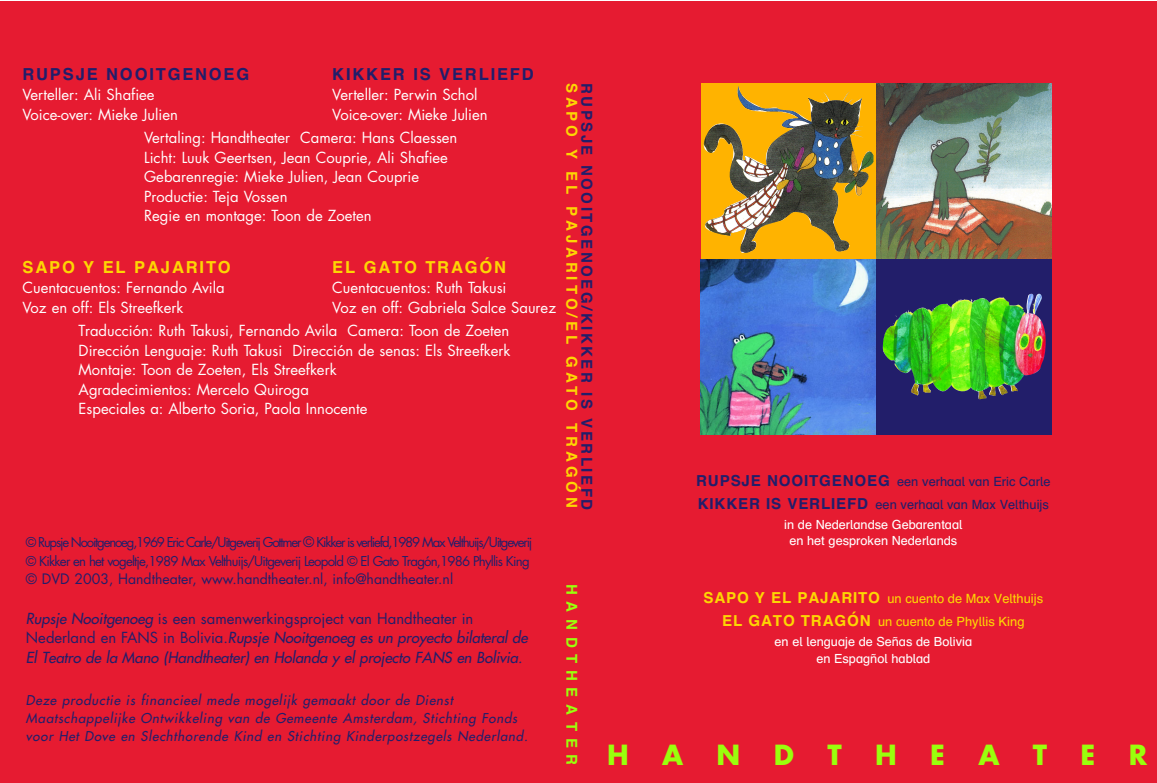
<style>
.page{position:relative;width:1157px;height:783px;background:#fff}
.page>*{position:absolute;margin:0;border:0;box-sizing:border-box;transform-origin:0 0}
.t1{font:700 27px "Futura";letter-spacing:1.235em;color:#9aff0c}
.t2{font:700 16.5px "Schulbuch Nord";letter-spacing:.11em;color:#221e6a}
.t3{font:700 16.5px "Schulbuch Nord";letter-spacing:.11em;color:#fdd603}
.t4{font:700 15px "Schulbuch Nord";letter-spacing:.165em;color:#221e6a}
.t5{font:700 15px "Schulbuch Nord";letter-spacing:.255em;color:#fdd603}
.t6{font:700 15px "Schulbuch Nord";letter-spacing:.445em;color:#9aff0c}
.t7{font:14.85px/19.5px "Futura";color:#fff}
.t8{font:italic 14.85px/19.8px "Futura";color:#221e6a}
.t9{font:14.1px "Futura";color:#221e6a}
.t10{font:italic 13.2px/18px "Futura";letter-spacing:.06em;color:#221e6a}
.t11{font:13.2px/18.5px "Futura";letter-spacing:-.09em;color:#221e6a}
.t12{font:12.75px/22.6px "Schulbuch Nord";color:#221e6a}
.t13{font:12.75px/22.6px "Schulbuch Nord";color:#fdd603;text-align:center}
.t14{font:12.6px/16.4px "Schulbuch Nord";color:#fff;text-align:center}
.s1{font-size:14.1px}
.s2{font-style:normal}
.s3{font-weight:700;font-size:15.15px}
</style>
<div class="page">
<div style="left:0;top:1px;width:1156px;height:781px;background:#e61b31"></div>
<div style="left:701px;top:84px;width:175px;height:175px;background:#ffb300"></div>
<img style="left:703px;top:86px;width:170px;height:167px">
<img style="left:876px;top:84px;width:175px;height:175px">
<img style="left:701px;top:259px;width:175px;height:175px">
<div style="left:876px;top:259px;width:175px;height:175px;background:#221e6a"></div>
<img style="left:882px;top:293px;width:163px;height:106px">
<p class="t2" style="left:22px;top:65px;width:228px">RUPSJE NOOITGENOEG</p>
<p class="t2" style="left:332px;top:65px;width:203px">KIKKER IS VERLIEFD</p>
<p class="t7" style="left:22px;top:86px;width:134px">Verteller: Ali Shafiee</p>
<p class="t7" style="left:332px;top:86px;width:147px">Verteller: Perwin Schol</p>
<p class="t7" style="left:22px;top:106px;width:157px">Voice-over: Mieke Julien</p>
<p class="t7" style="left:144px;top:104px;width:345px;line-height:23.4px;text-indent:188px">Voice-over: Mieke Julien<br>Vertaling: Handtheater Camera: Hans Claessen</p>
<p class="t7" style="left:144px;top:149px;width:305px">Licht: Luuk Geertsen, Jean Couprie, Ali Shafiee Gebarenregie: Mieke Julien, Jean Couprie Productie: Teja Vossen<br>Regie en montage: Toon de Zoeten</p>
<p class="t3" style="left:22px;top:258px;width:210px">SAPO Y EL PAJARITO</p>
<p class="t3" style="left:332px;top:258px;width:175px">EL GATO TRAGÓN</p>
<p class="t7" style="left:22px;top:279px;width:204px">Cuentacuentos: Fernando Avila</p>
<p class="t7" style="left:332px;top:279px;width:176px">Cuentacuentos: Ruth Takusi</p>
<p class="t7" style="left:22px;top:299px;width:163px">Voz en off: Els Streefkerk</p>
<p class="t7" style="left:79px;top:297px;width:479px;line-height:23.4px;text-indent:254px">Voz en off: Gabriela Salce Saurez<br>Traducción: Ruth Takusi, Fernando Avila Camera: Toon de Zoeten</p>
<p class="t7" style="left:79px;top:341px;width:433px">Dirección Lenguaje: Ruth Takusi Dirección de senas: Els Streefkerk Montaje: Toon de Zoeten, Els Streefkerk<br>Agradecimientos: Mercelo Quiroga<br>Especiales a: Alberto Soria, Paola Innocente</p>
<p class="t5" style="left:580px;top:83px;width:426px;rotate:90deg">SAPO Y EL PAJARITO/EL GATO TRAGÓN</p>
<p class="t4" style="left:595px;top:83px;width:428px;rotate:90deg">RUPSJE NOOITGENOEG/KIKKER IS VERLIEFD</p>
<p class="t11" style="left:26px;top:534px;width:508px">© Rupsje Nooitgenoeg,1969 Eric Carle/Uitgeverij Gottmer <span class="s1">©</span> Kikker is verliefd,1989 Max Velthuijs/Uitgeverij © Kikker en het vogeltje,1989 Max Velthuijs/Uitgeverij Leopold © El Gato Tragón,1986 Phyllis King</p>
<p class="t9" style="left:26px;top:572px;width:429px">© DVD 2003, Handtheater, www.handtheater.nl, info@handtheater.nl</p>
<p class="t8" style="left:26px;top:609px;width:503px">Rupsje Nooitgenoeg <span class="s2">is een samenwerkingsproject van Handtheater in<br>Nederland en FANS in Bolivia.</span>Rupsje Nooitgenoeg es un proyecto bilateral de<br>El Teatro de la Mano (Handtheater) en Holanda y el projecto FANS en Bolivia.</p>
<p class="t10" style="left:26px;top:691px;width:503px">Deze productie is financieel mede mogelijk gemaakt door de Dienst<br>Maatschappelijke Ontwikkeling van de Gemeente Amsterdam, Stichting Fonds voor Het Dove en Slechthorende Kind en Stichting Kinderpostzegels Nederland.</p>
<p class="t6" style="left:580px;top:583px;width:182px;rotate:90deg">HANDTHEATER</p>
<p class="t12" style="left:696px;top:470px;width:356px"><span class="s3">RUPSJE NOOITGENOEG</span> een verhaal van Eric Carle<br><span class="s3">KIKKER IS VERLIEFD</span> een verhaal van Max Velthuijs</p>
<p class="t14" style="left:784px;top:516px;width:180px">in de Nederlandse Gebarentaal en het gesproken Nederlands</p>
<p class="t13" style="left:703px;top:587px;width:341px"><span class="s3">SAPO Y EL PAJARITO</span> un cuento de Max Velthuijs<br><span class="s3">EL GATO TRAGÓN</span> un cuento de Phyllis King</p>
<p class="t14" style="left:774px;top:633px;width:199px">en el lenguaje de Señas de Bolivia en Espagñol hablad</p>
<h1 class="t1" style="left:607px;top:742px;width:541px">HANDTHEATER</h1>
</div>
